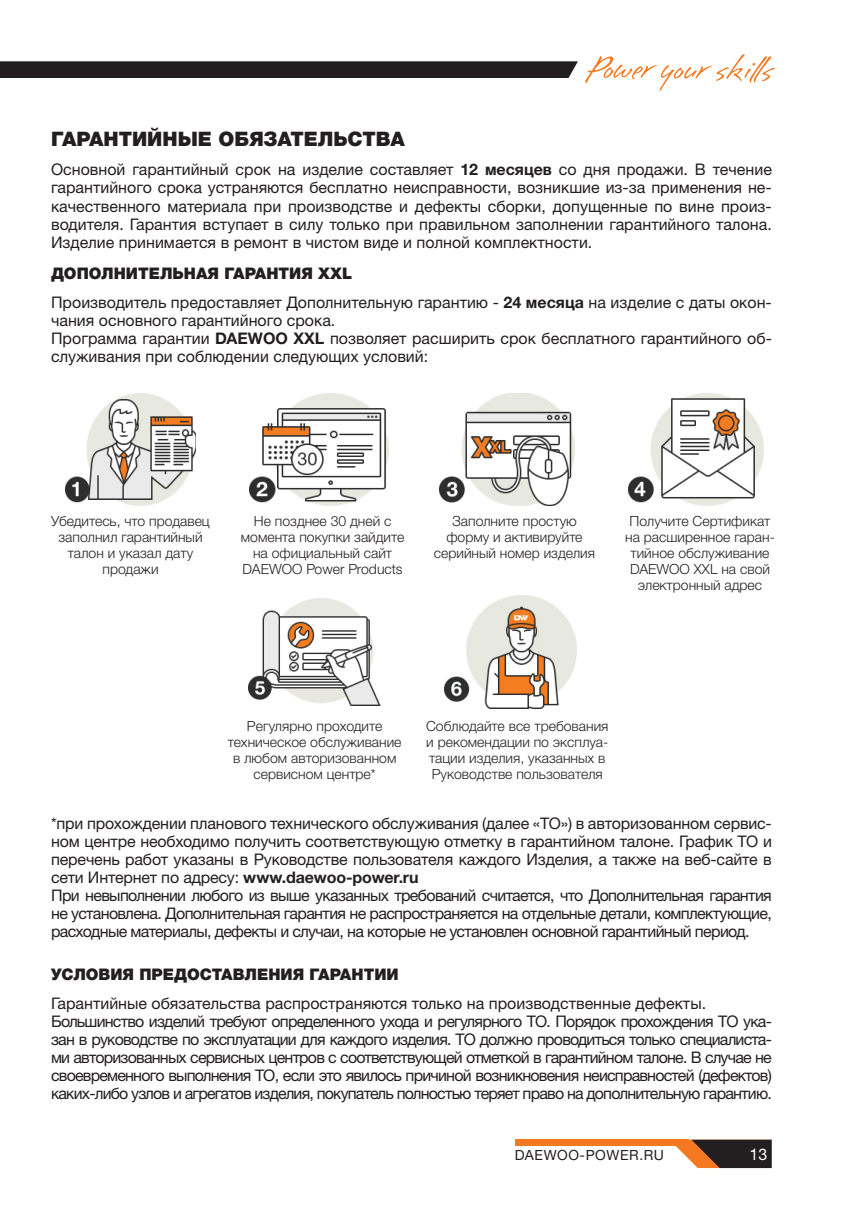
<style>
.page{position:relative;width:857px;height:1225px;background:#fff}
.page>*{position:absolute;margin:0;border:0;box-sizing:border-box;transform-origin:0 0}
.t1{font:900 20px "Helvetica Neue LTW1 G";color:#231f20}
.t2{font:16px/18px "Helvetica Neue LTW1 G";letter-spacing:-.04em;color:#231f20}
.t3{font:16px/18px "Helvetica Neue LTW1 G";color:#231f20}
.t4{font:900 16px "Helvetica Neue LTW1 G";color:#231f20}
.t5{font:16px "Helvetica Neue LTW1 G";color:#fff}
.t6{font:300 14px/16px "Helvetica Neue LTW1 G";color:#231f20;text-align:center}
.t7{font:14px "Helvetica Neue LTW1 G";letter-spacing:.04em;color:#231f20}
.s1{font-weight:700}
.s2{font-weight:900}
</style>
<div class="page">
<svg style="left:669px;top:1139px;width:102px;height:29px;background:#6d5241"></svg>
<div style="left:514px;top:1139px;width:174px;height:6px;background:#f47921"></div>
<div style="left:0;top:61px;width:577px;height:17px;background:#231f20"></div>
<svg style="left:585px;top:54px;width:189px;height:37px"></svg>
<img style="left:65px;top:393px;width:131px;height:112px">
<img style="left:439px;top:393px;width:135px;height:113px">
<img style="left:249px;top:393px;width:139px;height:112px">
<img style="left:628px;top:393px;width:134px;height:112px">
<img style="left:248px;top:598px;width:132px;height:107px">
<img style="left:444px;top:595px;width:131px;height:113px">
<p class="t1" style="left:51px;top:127px;width:355px">ГАРАНТИЙНЫЕ ОБЯЗАТЕЛЬСТВА</p>
<p class="t2" style="left:51px;top:161px;width:722px;text-align:justify">Основной гарантийный срок на изделие составляет <span class="s1">12 месяцев</span> со дня продажи. В течение гарантийного срока устраняются бесплатно неисправности, возникшие из-за применения не&shy;качественного материала при производстве и дефекты сборки, допущенные по вине произ&shy;водителя. Гарантия вступает в силу только при правильном заполнении гарантийного талона.<br>Изделие принимается в ремонт в чистом виде и полной комплектности.</p>
<p class="t3" style="left:51px;top:258px;width:722px;line-height:29.4px"><span class="s2">ДОПОЛНИТЕЛЬНАЯ ГАРАНТИЯ XXL<br></span>Производитель предоставляет Дополнительную гарантию - <span class="s1">24 месяца</span> на изделие с даты окон-</p>
<p class="t3" style="left:51px;top:311px;width:722px">чания основного гарантийного срока.<br>Программа гарантии <span class="s1">DAEWOO XXL</span> позволяет расширить срок бесплатного гарантийного об&shy;служивания при соблюдении следующих условий:</p>
<p class="t6" style="left:51px;top:513px;width:160px">Убедитесь, что продавец заполнил гарантийный талон и указал дату продажи</p>
<p class="t6" style="left:241px;top:513px;width:165px">Не позднее 30 дней с момента покупки зайдите на официальный сайт<br>DAEWOO Power Products</p>
<p class="t6" style="left:433px;top:513px;width:162px">Заполните простую форму и активируйте серийный номер изделия</p>
<p class="t6" style="left:625px;top:513px;width:151px">Получите Сертификат на расширенное гаран&shy;тийное обслуживание<br>DAEWOO XXL на свой электронный адрес</p>
<p class="t6" style="left:228px;top:718px;width:175px">Регулярно проходите техническое обслуживание в любом авторизованном сервисном центре*</p>
<p class="t6" style="left:426px;top:718px;width:184px">Соблюдайте все требования и рекомендации по эксплуа&shy;тации изделия, указанных в<br>Руководстве пользователя</p>
<p class="t2" style="left:51px;top:814px;width:722px">*при прохождении планового технического обслуживания (далее «ТО») в авторизованном сервис&shy;ном центре необходимо получить соответствующую отметку в гарантийном талоне. График ТО и перечень работ указаны в Руководстве пользователя каждого Изделия, а также на веб-сайте в сети Интернет по адресу: <span class="s1">www.daewoo-power.ru<br></span>При невыполнении любого из выше указанных требований считается, что Дополнительная гарантия не установлена. Дополнительная гарантия не распространяется на отдельные детали, комплектующие, расходные материалы, дефекты и случаи, на которые не установлен основной гарантийный период.</p>
<p class="t4" style="left:51px;top:964px;width:349px">УСЛОВИЯ ПРЕДОСТАВЛЕНИЯ ГАРАНТИИ</p>
<p class="t2" style="left:51px;top:994px;width:722px">Гарантийные обязательства распространяются только на производственные дефекты.<br>Большинство изделий требуют определенного ухода и регулярного ТО. Порядок прохождения ТО ука&shy;зан в руководстве по эксплуатации для каждого изделия. ТО должно проводиться только специалиста&shy;ми авторизованных сервисных центров с соответствующей отметкой в гарантийном талоне. В случае не своевременного выполнения ТО, если это явилось причиной возникновения неисправностей (дефектов) каких-либо узлов и агрегатов изделия, покупатель полностью теряет право на дополнительную гарантию.</p>
<p class="t7" style="left:514px;top:1146px;width:151px">DAEWOO-POWER.RU</p>
<p class="t5" style="left:749px;top:1144px;width:19px">13</p>
</div>
